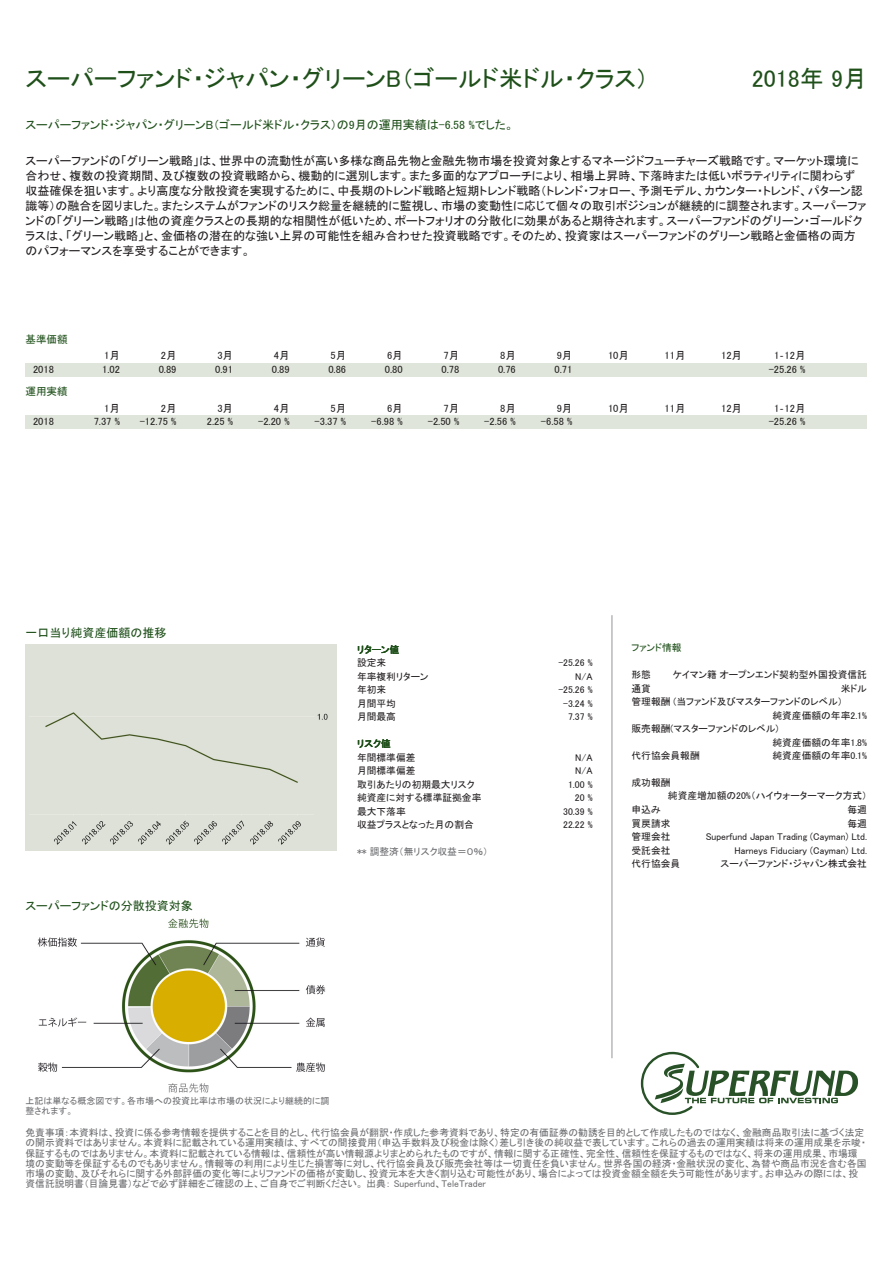
<style>
.page{position:relative;width:893px;height:1263px;background:#fff}
.page>*{position:absolute;margin:0;border:0;box-sizing:border-box;transform-origin:0 0}
.t1{font:24px "MS P Gothic";color:#1f501a}
.t2{font:12px/15px "MS P Gothic";color:#231f20}
.t3{font:12px "MS P Gothic";color:#1f501a}
.t4{font:10.5px "MS P Gothic";color:#231f20}
.t5{font:10.5px "MS P Gothic";color:#1f501a}
.t6{font:9.75px/10.2px "MS P Gothic";color:#6c6d70}
.t7{font:9.75px/12.8px "MS P Gothic";color:#231f20}
.t8{font:9.75px "MS P Gothic";color:#1f501a}
.t9{font:9px/10.5px "MS P Gothic";color:#6c6d70}
</style>
<div class="page">
<hr style="left:612px;top:615px;width:1px;height:443px;background:#939598">
<svg style="left:641px;top:1052px;width:217px;height:63px"></svg>
<div style="left:26px;top:363px;width:841px;height:13px;background:#dfe5da"></div>
<div style="left:26px;top:415px;width:841px;height:14px;background:#dfe5da"></div>
<img style="left:37px;top:918px;width:289px;height:175px">
<div style="left:26px;top:645px;width:310px;height:205px;background:#dee1d8"></div>
<h1 class="t1" style="left:26px;top:66px;width:624px">スーパーファンド・ジャパン・グリーンB（ゴールド米ドル・クラス）</h1>
<h1 class="t1" style="left:752px;top:66px;width:117px">2018年 9月</h1>
<p class="t3" style="left:26px;top:119px;width:490px">スーパーファンド・ジャパン・グリーンB（ゴールド米ドル・クラス）の9月の運用実績は-6.58 %でした。</p>
<p class="t2" style="left:26px;top:154px;width:842px">スーパーファンドの「グリーン戦略」は、世界中の流動性が高い多様な商品先物と金融先物市場を投資対象とするマネージドフューチャーズ戦略です。マーケット環境に合わせ、複数の投資期間、及び複数の投資戦略から、機動的に選別します。また多面的なアプローチにより、相場上昇時、下落時または低いボラティリティに関わらず収益確保を狙います。より高度な分散投資を実現するために、中長期のトレンド戦略と短期トレンド戦略（トレンド・フォロー、予測モデル、カウンター・トレンド、パターン認識等）の融合を図りました。またシステムがファンドのリスク総量を継続的に監視し、市場の変動性に応じて個々の取引ポジションが継続的に調整されます。スーパーファンドの「グリーン戦略」は他の資産クラスとの長期的な相関性が低いため、ポートフォリオの分散化に効果があると期待されます。スーパーファンドのグリーン・ゴールドクラスは、「グリーン戦略」と、金価格の潜在的な強い上昇の可能性を組み合わせた投資戦略です。そのため、投資家はスーパーファンドのグリーン戦略と金価格の両方のパフォーマンスを享受することができます。</p>
<p class="t5" style="left:26px;top:334px;width:43px">基準価額</p>
<p class="t4" style="left:104px;top:350px;width:17px">1月</p>
<p class="t4" style="left:161px;top:350px;width:17px">2月</p>
<p class="t4" style="left:217px;top:350px;width:17px">3月</p>
<p class="t4" style="left:274px;top:350px;width:17px">4月</p>
<p class="t4" style="left:330px;top:350px;width:17px">5月</p>
<p class="t4" style="left:387px;top:350px;width:17px">6月</p>
<p class="t4" style="left:444px;top:350px;width:17px">7月</p>
<p class="t4" style="left:500px;top:350px;width:17px">8月</p>
<p class="t4" style="left:557px;top:350px;width:17px">9月</p>
<p class="t4" style="left:608px;top:350px;width:22px">10月</p>
<p class="t4" style="left:664px;top:350px;width:22px">11月</p>
<p class="t4" style="left:721px;top:350px;width:22px">12月</p>
<p class="t4" style="left:774px;top:350px;width:33px">1‐12月</p>
<p class="t4" style="left:33px;top:364px;width:22px">2018</p>
<p class="t4" style="left:102px;top:364px;width:19px">1.02</p>
<p class="t4" style="left:159px;top:364px;width:19px">0.89</p>
<p class="t4" style="left:215px;top:364px;width:19px">0.91</p>
<p class="t4" style="left:272px;top:364px;width:19px">0.89</p>
<p class="t4" style="left:328px;top:364px;width:19px">0.86</p>
<p class="t4" style="left:385px;top:364px;width:19px">0.80</p>
<p class="t4" style="left:441px;top:364px;width:19px">0.78</p>
<p class="t4" style="left:498px;top:364px;width:19px">0.76</p>
<p class="t4" style="left:555px;top:364px;width:19px">0.71</p>
<p class="t4" style="left:769px;top:364px;width:38px">-25.26 %</p>
<p class="t5" style="left:26px;top:386px;width:43px">運用実績</p>
<p class="t4" style="left:104px;top:403px;width:17px">1月</p>
<p class="t4" style="left:161px;top:403px;width:17px">2月</p>
<p class="t4" style="left:217px;top:403px;width:17px">3月</p>
<p class="t4" style="left:274px;top:403px;width:17px">4月</p>
<p class="t4" style="left:330px;top:403px;width:17px">5月</p>
<p class="t4" style="left:387px;top:403px;width:17px">6月</p>
<p class="t4" style="left:444px;top:403px;width:17px">7月</p>
<p class="t4" style="left:500px;top:403px;width:17px">8月</p>
<p class="t4" style="left:557px;top:403px;width:17px">9月</p>
<p class="t4" style="left:608px;top:403px;width:22px">10月</p>
<p class="t4" style="left:664px;top:403px;width:22px">11月</p>
<p class="t4" style="left:721px;top:403px;width:22px">12月</p>
<p class="t4" style="left:774px;top:403px;width:33px">1‐12月</p>
<p class="t4" style="left:33px;top:416px;width:22px">2018</p>
<p class="t4" style="left:94px;top:416px;width:28px">7.37 %</p>
<p class="t4" style="left:140px;top:416px;width:38px">-12.75 %</p>
<p class="t4" style="left:207px;top:416px;width:28px">2.25 %</p>
<p class="t4" style="left:258px;top:416px;width:33px">-2.20 %</p>
<p class="t4" style="left:315px;top:416px;width:33px">-3.37 %</p>
<p class="t4" style="left:371px;top:416px;width:33px">-6.98 %</p>
<p class="t4" style="left:428px;top:416px;width:33px">-2.50 %</p>
<p class="t4" style="left:484px;top:416px;width:33px">-2.56 %</p>
<p class="t4" style="left:541px;top:416px;width:33px">-6.58 %</p>
<p class="t4" style="left:769px;top:416px;width:38px">-25.26 %</p>
<p class="t3" style="left:26px;top:627px;width:142px">一口当り純資産価額の推移</p>
<p class="t3" style="left:26px;top:900px;width:169px">スーパーファンドの分散投資対象</p>
<p class="t8" style="left:357px;top:644px;width:44px">リターン値</p>
<p class="t7" style="left:357px;top:656px;width:31px">設定来</p>
<p class="t7" style="left:558px;top:656px;width:36px">-25.26 %</p>
<p class="t7" style="left:357px;top:670px;width:73px">年率複利リターン</p>
<p class="t7" style="left:575px;top:670px;width:19px">N/A</p>
<p class="t7" style="left:357px;top:683px;width:31px">年初来</p>
<p class="t7" style="left:558px;top:683px;width:36px">-25.26 %</p>
<p class="t7" style="left:357px;top:697px;width:40px">月間平均</p>
<p class="t7" style="left:563px;top:697px;width:31px">-3.24 %</p>
<p class="t7" style="left:357px;top:710px;width:40px">月間最高</p>
<p class="t7" style="left:568px;top:710px;width:26px">7.37 %</p>
<p class="t8" style="left:357px;top:739px;width:35px">リスク値</p>
<p class="t7" style="left:357px;top:751px;width:60px">年間標準偏差</p>
<p class="t7" style="left:575px;top:751px;width:19px">N/A</p>
<p class="t7" style="left:357px;top:764px;width:60px">月間標準偏差</p>
<p class="t7" style="left:575px;top:764px;width:19px">N/A</p>
<p class="t7" style="left:357px;top:778px;width:119px">取引あたりの初期最大リスク</p>
<p class="t7" style="left:568px;top:778px;width:26px">1.00 %</p>
<p class="t7" style="left:357px;top:791px;width:126px">純資産に対する標準証拠金率</p>
<p class="t7" style="left:575px;top:791px;width:19px">20 %</p>
<p class="t7" style="left:357px;top:805px;width:50px">最大下落率</p>
<p class="t7" style="left:563px;top:805px;width:31px">30.39 %</p>
<p class="t7" style="left:357px;top:818px;width:118px">収益プラスとなった月の割合</p>
<p class="t7" style="left:563px;top:818px;width:31px">22.22 %</p>
<p class="t6" style="left:357px;top:847px;width:133px">** 調整済（無リスク収益＝０％）</p>
<p class="t8" style="left:632px;top:643px;width:52px">ファンド情報</p>
<p class="t7" style="left:632px;top:668px;width:21px">形態</p>
<p class="t7" style="left:673px;top:668px;width:196px">ケイマン籍 オープンエンド契約型外国投資信託</p>
<p class="t7" style="left:632px;top:682px;width:21px">通貨</p>
<p class="t7" style="left:841px;top:682px;width:28px">米ドル</p>
<p class="t7" style="left:632px;top:695px;width:213px">管理報酬 (当ファンド及びマスターファンドのレベル）</p>
<p class="t7" style="left:772px;top:709px;width:96px">純資産価額の年率2.1%</p>
<p class="t7" style="left:632px;top:722px;width:148px">販売報酬(マスターファンドのレベル)</p>
<p class="t7" style="left:772px;top:736px;width:96px">純資産価額の年率1.8%</p>
<p class="t7" style="left:632px;top:749px;width:70px">代行協会員報酬</p>
<p class="t7" style="left:772px;top:749px;width:96px">純資産価額の年率0.1%</p>
<p class="t7" style="left:668px;top:776px;width:201px;text-indent:-36px">成功報酬<br>純資産増加額の20%（ハイウォーターマーク方式）</p>
<p class="t7" style="left:632px;top:803px;width:31px">申込み</p>
<p class="t7" style="left:848px;top:803px;width:21px">毎週</p>
<p class="t7" style="left:632px;top:817px;width:40px">買戻請求</p>
<p class="t7" style="left:848px;top:817px;width:21px">毎週</p>
<p class="t7" style="left:632px;top:830px;width:40px">管理会社</p>
<p class="t7" style="left:706px;top:830px;width:163px">Superfund Japan Trading (Cayman) Ltd.</p>
<p class="t7" style="left:632px;top:844px;width:40px">受託会社</p>
<p class="t7" style="left:734px;top:844px;width:134px">Harneys Fiduciary (Cayman) Ltd.</p>
<p class="t7" style="left:632px;top:857px;width:50px">代行協会員</p>
<p class="t7" style="left:721px;top:857px;width:148px">スーパーファンド・ジャパン株式会社</p>
<p class="t9" style="left:26px;top:1095px;width:306px">上記は単なる概念図です。各市場への投資比率は市場の状況により継続的に調整されます。</p>
<p class="t6" style="left:26px;top:1127px;width:843px">免責事項：本資料は、投資に係る参考情報を提供することを目的とし、代行協会員が翻訳・作成した参考資料であり、特定の有価証券の勧誘を目的として作成したものではなく、金融商品取引法に基づく法定の開示資料ではありません。本資料に記載されている運用実績は、すべての間接費用（申込手数料及び税金は除く）差し引き後の純収益で表しています。これらの過去の運用実績は将来の運用成果を示唆・保証するものではありません。本資料に記載されている情報は、信頼性が高い情報源よりまとめられたものですが、情報に関する正確性、完全性、信頼性を保証するものではなく、将来の運用成果、市場環境の変動等を保証するものでもありません。情報等の利用により生じた損害等に対し、代行協会員及び販売会社等は一切責任を負いません。世界各国の経済・金融状況の変化、為替や商品市況を含む各国市場の変動、及びそれらに関する外部評価の変化等によりファンドの価格が変動し、投資元本を大きく割り込む可能性があり、場合によっては投資金額全額を失う可能性があります。お申込みの際には、投資信託説明書（目論見書）などで必ず詳細をご確認の上、ご自身でご判断ください。 出典： Superfund、TeleTrader</p>
</div>
